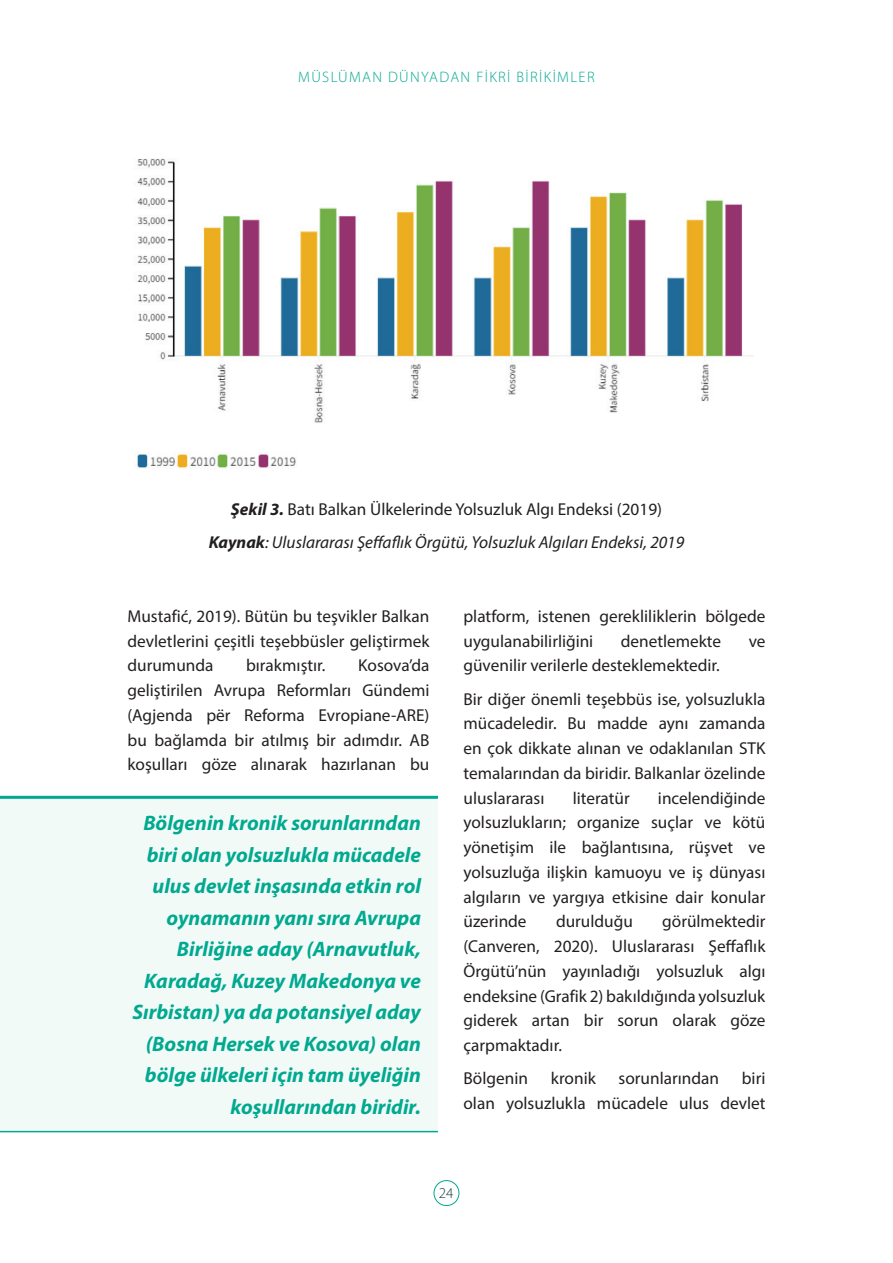
<style>
.page{position:relative;width:893px;height:1263px;background:#fff}
.page>*{position:absolute;margin:0;border:0;box-sizing:border-box;transform-origin:0 0}
.t1{font:italic 700 21px/31.5px "Myriad Pro";color:#00a98f;text-align:right}
.t2{font:17.25px/24.8px "Myriad Pro";color:#231f20;text-align:justify}
.t3{font:italic 17.25px/33.3px "Myriad Pro";color:#231f20;text-align:center}
.t4{font:300 15.15px "Myriad Pro";letter-spacing:.09em;color:#00a98f}
.t5{font:300 15px "Myriad Pro";color:#143c33}
.s1{font-weight:700}
.s2{font-style:normal}
</style>
<div class="page">
<div style="left:434px;top:1180px;width:25px;height:26px;border:1px solid #00a98f;border-radius:50%"></div>
<img style="left:137px;top:158px;width:616px;height:310px">
<div style="left:0;top:797px;width:438px;height:334px;background:#f2faf8"></div>
<hr style="left:0;top:1131px;width:438px;height:1px;background:#00a98f">
<hr style="left:0;top:796px;width:438px;height:3px;background:#00a98f">
<p class="t4" style="left:298px;top:67px;width:298px">MÜSLÜMAN DÜNYADAN FİKRİ BİRİKİMLER</p>
<p class="t3" style="left:209px;top:492px;width:477px"><span class="s1">Şekil 3.</span> <span class="s2">Batı Balkan Ülkelerinde Yolsuzluk Algı Endeksi (2019)<br></span><span class="s1">Kaynak</span>: Uluslararası Şeffaflık Örgütü, Yolsuzluk Algıları Endeksi, 2019</p>
<p class="t2" style="left:128px;top:603px;width:303px">Mustafić, 2019). Bütün bu teşvikler Balkan devletlerini çeşitli teşebbüsler geliştirmek durumunda</p>
<p class="t2" style="left:128px;top:653px;width:303px;text-indent:231px">Kosova’da geliştirilen Avrupa Reformları Gündemi (Agjenda për Reforma Evropiane-ARE) bu bağlamda bir atılmış bir adımdır. AB koşulları göze alınarak hazırlanan bu</p>
<p class="t2" style="left:246px;top:653px;width:81px">bırakmıştır.</p>
<p class="t1" style="left:132px;top:806px;width:290px">Bölgenin kronik sorunlarından biri olan yolsuzlukla mücadele ulus devlet inşasında etkin rol oynamanın yanı sıra Avrupa<br>Birliğine aday (Arnavutluk,<br>Karadağ, Kuzey Makedonya ve<br>Sırbistan) ya da potansiyel aday (Bosna Hersek ve Kosova) olan bölge ülkeleri için tam üyeliğin koşullarından biridir.</p>
<p class="t2" style="left:463px;top:603px;width:303px">platform, istenen gerekliliklerin bölgede uygulanabilirliğini</p>
<p class="t2" style="left:621px;top:628px;width:102px">denetlemekte</p>
<p class="t2" style="left:749px;top:628px;width:18px">ve</p>
<p class="t2" style="left:463px;top:648px;width:303px;line-height:33.3px">güvenilir verilerle desteklemektedir.<br>Bir diğer önemli teşebbüs ise, yolsuzlukla</p>
<p class="t2" style="left:463px;top:711px;width:303px">mücadeledir. Bu madde aynı zamanda en çok dikkate alınan ve odaklanılan STK temalarından da biridir. Balkanlar özelinde uluslararası</p>
<p class="t2" style="left:463px;top:785px;width:303px;text-indent:194px">incelendiğinde yolsuzlukların; organize suçlar ve kötü yönetişim ile bağlantısına, rüşvet ve yolsuzluğa ilişkin kamuoyu ve iş dünyası algıların ve yargıya etkisine dair konular üzerinde</p>
<p class="t2" style="left:573px;top:785px;width:59px">literatür</p>
<p class="t2" style="left:463px;top:909px;width:303px;text-indent:199px">görülmektedir (Canveren, 2020). Uluslararası Şeffaflık Örgütü’nün yayınladığı yolsuzluk algı endeksine (Grafik 2) bakıldığında yolsuzluk giderek artan bir sorun olarak göze çarpmaktadır.</p>
<p class="t2" style="left:463px;top:1066px;width:66px">Bölgenin</p>
<p class="t2" style="left:551px;top:1066px;width:47px">kronik</p>
<p class="t2" style="left:619px;top:1066px;width:102px">sorunlarından</p>
<p class="t2" style="left:556px;top:909px;width:78px">durulduğu</p>
<p class="t2" style="left:463px;top:1066px;width:303px;text-align:right">biri<br>olan yolsuzlukla mücadele ulus devlet</p>
<p class="t5" style="left:439px;top:1184px;width:16px">24</p>
</div>
